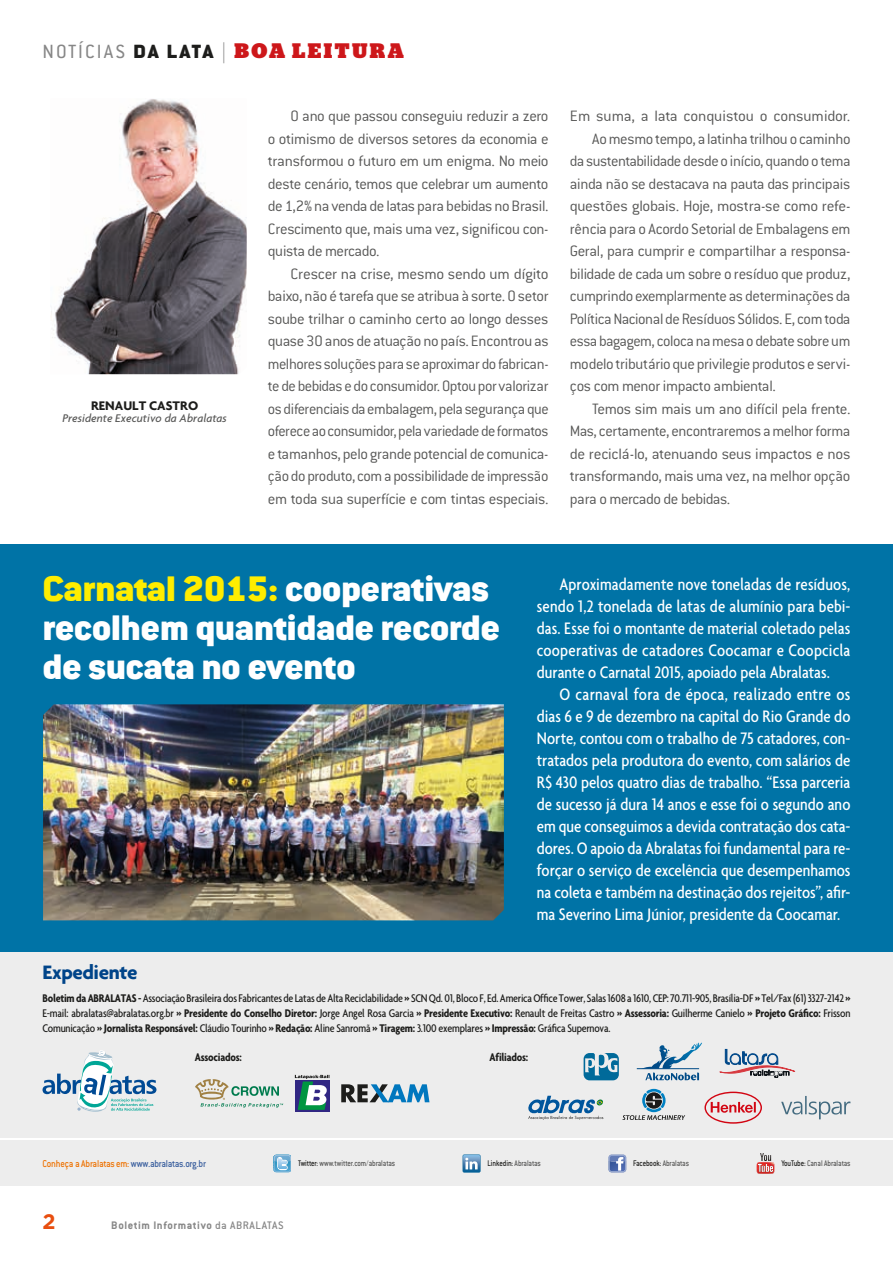
<style>
.page{position:relative;width:893px;height:1263px;background:#fff}
.page>*{position:absolute;margin:0;border:0;box-sizing:border-box;transform-origin:0 0}
.t1{font:900 39px/39px "Conduit ITC Std";color:#fff}
.t2{font:900 21px "Stag";letter-spacing:.12em;color:#cd171a}
.t3{font:700 21px "Agenda";letter-spacing:-.02em;color:#004489}
.t4{font:700 21px "Gotham";color:#e84e0f}
.t5{font:500 condensed 18px/22px "Agenda";color:#fff;text-align:justify}
.t6{font:300 16.5px/22.5px "Conduit ITC Std";letter-spacing:-.025em;color:#575756;text-align:justify}
.t7{font:700 13.5px "Agenda";color:#1d1d1b}
.t8{font:500 condensed 12px/15px "Agenda";letter-spacing:-.02em;color:#1d1d1b;text-align:justify}
.t9{font:italic 500 12px "Agenda";color:#575756}
.t10{font:700 12px "Conduit ITC Std";letter-spacing:.05em;color:#878787}
.t11{font:700 condensed 12px "Agenda";letter-spacing:-.02em;color:#1d1d1b}
.t12{font:500 10.95px "Conduit ITC Std";letter-spacing:-.025em;color:#ee7303;scale:.9 1}
.t13{font:500 9px "Conduit ITC Std";letter-spacing:-.015em;color:#575756;scale:.84 1}
.t14{font:500 9px "Conduit ITC Std";letter-spacing:-.015em;color:#1d1d1b;scale:.84 1}
.s1{font-family:"Conduit ITC Std";font-weight:400;color:#878787}
.s2{font-family:"Conduit ITC Std";color:#1d1d1b}
.s3{font-family:"Conduit ITC Std";font-weight:200;color:#878787}
.s4{color:#ffed00}
.s5{font-weight:700}
.s6{color:#3a5f9e}
.s7{color:#1d1d1b}
.s8{color:#575756}
.s9{font-weight:500}
</style>
<div class="page">
<div style="left:0;top:1140px;width:893px;height:46px;background:#ededed"></div>
<div style="left:0;top:952px;width:893px;height:185px;background:#ededed"></div>
<svg style="left:641px;top:1043px;width:61px;height:37px"></svg>
<hr style="left:637px;top:1068px;width:62px;height:1px;background:#005192">
<svg style="left:720px;top:1049px;width:75px;height:28px"></svg>
<svg style="left:584px;top:1053px;width:35px;height:27px"></svg>
<svg style="left:623px;top:1089px;width:62px;height:31px"></svg>
<svg style="left:528px;top:1096px;width:75px;height:24px"></svg>
<svg style="left:704px;top:1091px;width:58px;height:33px"></svg>
<svg style="left:781px;top:1096px;width:69px;height:23px"></svg>
<div style="left:295px;top:1080px;width:34px;height:32px;background:#312783"></div>
<svg style="left:295px;top:1075px;width:34px;height:35px"></svg>
<svg style="left:341px;top:1084px;width:88px;height:18px"></svg>
<svg style="left:195px;top:1079px;width:88px;height:28px"></svg>
<svg style="left:273px;top:1154px;width:18px;height:19px"></svg>
<svg style="left:463px;top:1154px;width:17px;height:18px"></svg>
<svg style="left:608px;top:1154px;width:18px;height:18px"></svg>
<svg style="left:757px;top:1153px;width:17px;height:21px"></svg>
<svg style="left:43px;top:1050px;width:113px;height:62px"></svg>
<img style="left:51px;top:99px;width:196px;height:275px">
<div style="left:0;top:544px;width:893px;height:408px;background:#0073a6"></div>
<img style="left:43px;top:704px;width:461px;height:216px">
<p class="t2" style="left:43px;top:39px;width:363px"><span class="s1">NOTÍCIAS</span> <span class="s2">DA LATA</span> <span class="s3">|</span> BOA LEITURA</p>
<p class="t7" style="left:91px;top:397px;width:109px">RENAULT CASTRO</p>
<p class="t9" style="left:62px;top:411px;width:166px">Presidente Executivo da Abralatas</p>
<p class="t6" style="left:268px;top:104px;width:282px;text-indent:23px">O ano que passou conseguiu reduzir a zero o otimismo de diversos setores da economia e transformou o futuro em um enigma. No meio deste cenário, temos que celebrar um aumento de 1,2% na venda de latas para bebidas no Brasil.<br>Crescimento que, mais uma vez, significou con&shy;quista de mercado.</p>
<p class="t6" style="left:268px;top:262px;width:282px;text-indent:23px">Crescer na crise, mesmo sendo um dígito baixo, não é tarefa que se atribua à sorte. O setor soube trilhar o caminho certo ao longo desses quase 30 anos de atuação no país. Encontrou as melhores soluções para se aproximar do fabrican&shy;te de bebidas e do consumidor. Optou por valorizar os diferenciais da embalagem, pela segurança que oferece ao consumidor, pela variedade de formatos e tamanhos, pelo grande potencial de comunica&shy;ção do produto, com a possibilidade de impressão em toda sua superfície e com tintas especiais.</p>
<p class="t6" style="left:570px;top:104px;width:282px">Em suma, a lata conquistou o consumidor.</p>
<p class="t6" style="left:592px;top:127px;width:260px">Ao mesmo tempo, a latinha trilhou o caminho</p>
<p class="t6" style="left:570px;top:149px;width:282px">da sustentabilidade desde o início, quando o tema</p>
<p class="t6" style="left:570px;top:172px;width:282px">ainda não se destacava na pauta das principais</p>
<p class="t6" style="left:570px;top:194px;width:282px">questões globais. Hoje, mostra-se como refe-</p>
<p class="t6" style="left:570px;top:217px;width:282px">rência para o Acordo Setorial de Embalagens em</p>
<p class="t6" style="left:570px;top:239px;width:282px">Geral, para cumprir e compartilhar a responsa-</p>
<p class="t6" style="left:570px;top:262px;width:282px">bilidade de cada um sobre o resíduo que produz,</p>
<p class="t6" style="left:570px;top:284px;width:282px">cumprindo exemplarmente as determinações da</p>
<p class="t6" style="left:570px;top:307px;width:282px">Política Nacional de Resíduos Sólidos. E, com toda</p>
<p class="t6" style="left:570px;top:329px;width:282px">essa bagagem, coloca na mesa o debate sobre um</p>
<p class="t6" style="left:570px;top:352px;width:282px">modelo tributário que privilegie produtos e servi-</p>
<p class="t6" style="left:570px;top:374px;width:208px">ços com menor impacto ambiental.</p>
<p class="t6" style="left:592px;top:397px;width:260px">Temos sim mais um ano difícil pela frente.</p>
<p class="t6" style="left:570px;top:419px;width:282px">Mas, certamente, encontraremos a melhor forma</p>
<p class="t6" style="left:570px;top:442px;width:282px">de reciclá-lo, atenuando seus impactos e nos</p>
<p class="t6" style="left:570px;top:464px;width:282px">transformando, mais uma vez, na melhor opção</p>
<p class="t6" style="left:570px;top:487px;width:162px">para o mercado de bebidas.</p>
<h1 class="t1" style="left:43px;top:569px;width:458px"><span class="s4">Carnatal 2015:</span> cooperativas recolhem quantidade recorde de sucata no evento</h1>
<p class="t5" style="left:537px;top:573px;width:315px;text-indent:22px">Aproximadamente nove toneladas de resíduos, sendo 1,2 tonelada de latas de alumínio para bebi&shy;das. Esse foi o montante de material coletado pelas cooperativas de catadores Coocamar e Coopcicla durante o Carnatal 2015, apoiado pela Abralatas.</p>
<p class="t5" style="left:537px;top:683px;width:315px;text-indent:22px">O carnaval fora de época, realizado entre os dias 6 e 9 de dezembro na capital do Rio Grande do Norte, contou com o trabalho de 75 catadores, con&shy;tratados pela produtora do evento, com salários de R$ 430 pelos quatro dias de trabalho. “Essa parceria de sucesso já dura 14 anos e esse foi o segundo ano em que conseguimos a devida contratação dos cata&shy;dores. O apoio da Abralatas foi fundamental para re&shy;forçar o serviço de excelência que desempenhamos na coleta e também na destinação dos rejeitos”, afir&shy;ma Severino Lima Júnior, presidente da Coocamar.</p>
<p class="t3" style="left:43px;top:960px;width:97px">Expediente</p>
<p class="t8" style="left:43px;top:990px;width:809px"><span class="s5">Boletim da ABRALATAS -</span> Associação Brasileira dos Fabricantes de Latas de Alta Reciclabilidade <span class="s5">»</span> SCN Qd. 01, Bloco F, Ed. America Office Tower, Salas 1608 a 1610, CEP: 70.711-905, Brasília-DF <span class="s5">»</span> Tel/Fax (61) 3327-2142 <span class="s5">» </span>E-mail: abralatas@abralatas.org.br <span class="s5">» Presidente do Conselho Diretor:</span> Jorge Angel Rosa Garcia <span class="s5">» Presidente Executivo:</span> Renault de Freitas Castro <span class="s5">» Assessoria:</span> Guilherme Canielo <span class="s5">» Projeto Gráfico:</span> Frisson Comunicação <span class="s5">» Jornalista Responsável:</span> Cláudio Tourinho <span class="s5">» Redação:</span> Aline Sanromã <span class="s5">» Tiragem:</span> 3.100 exemplares <span class="s5">» Impressão:</span> Gráfica Supernova.</p>
<p class="t11" style="left:195px;top:1050px;width:48px">Associados:</p>
<p class="t11" style="left:490px;top:1050px;width:40px">Afiliados:</p>
<p class="t12" style="left:43px;top:1157px;width:183px">Conheça a Abralatas em: <span class="s6">www.abralatas.org.br</span></p>
<p class="t13" style="left:298px;top:1157px;width:117px"><span class="s7">Twitter:</span> www.twitter.com/abralatas</p>
<p class="t14" style="left:487px;top:1157px;width:65px">Linkedin: <span class="s8">Abralatas</span></p>
<p class="t14" style="left:633px;top:1157px;width:68px">Facebook: <span class="s8">Abralatas</span></p>
<p class="t13" style="left:781px;top:1157px;width:84px"><span class="s7">YouTube:</span> Canal Abralatas</p>
<p class="t4" style="left:43px;top:1207px;width:15px">2</p>
<p class="t10" style="left:111px;top:1217px;width:174px">Boletim Informativo <span class="s9">da ABRALATAS</span></p>
</div>
